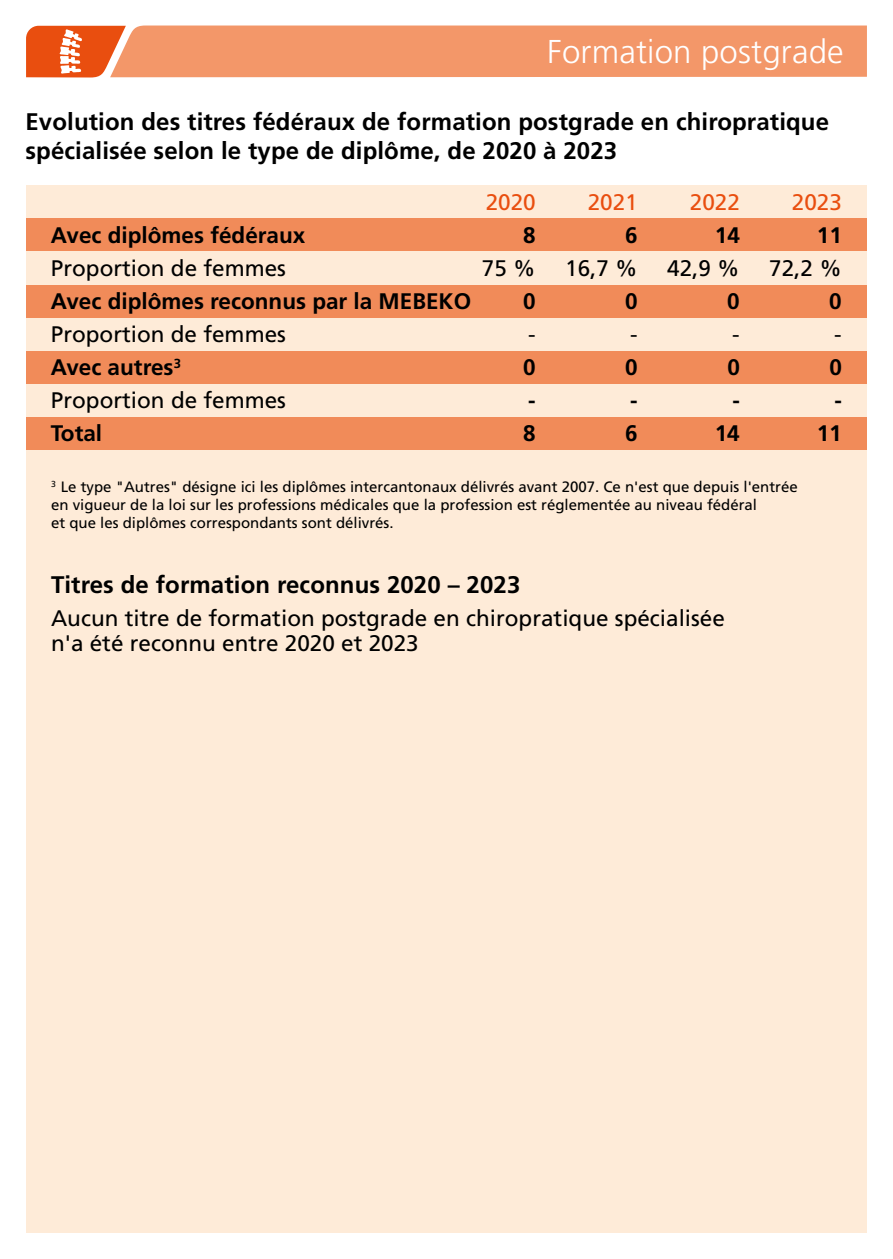
<style>
.page{position:relative;width:893px;height:1259px;background:#fff}
.page>*{position:absolute;margin:0;border:0;box-sizing:border-box;transform-origin:0 0}
.t1{font:300 33px "Frutiger LT Pro";letter-spacing:.005em;color:#fff}
.t2{font:700 24px/28.5px "Frutiger LT Pro";letter-spacing:.005em;color:#000}
.t3{font:22.5px/25.5px "Frutiger LT Pro";color:#000}
.t4{font:700 22.5px "Frutiger LT Pro";color:#000}
.t5{font:22.5px "Frutiger LT Pro";color:#e94e0f}
.t6{font:15px/18px "Frutiger LT Pro";color:#000}
</style>
<div class="page">
<div style="left:27px;top:185px;width:840px;height:1048px;background:#feebd8"></div>
<div style="left:27px;top:218px;width:840px;height:33px;background:#f18b59"></div>
<div style="left:27px;top:285px;width:840px;height:32px;background:#f18b59"></div>
<div style="left:27px;top:351px;width:840px;height:33px;background:#f18b59"></div>
<div style="left:27px;top:417px;width:840px;height:33px;background:#f18b59"></div>
<svg style="left:26px;top:26px;width:841px;height:51px;background:#f29264"></svg>
<h1 class="t1" style="left:547px;top:33px;width:298px">Formation postgrade</h1>
<h2 class="t2" style="left:26px;top:108px;width:805px">Evolution des titres fédéraux de formation postgrade en chiropratique spécialisée selon le type de diplôme, de 2020 à 2023</h2>
<h3 class="t5" style="left:486px;top:189px;width:52px">2020</h3>
<h3 class="t5" style="left:588px;top:189px;width:52px">2021</h3>
<h3 class="t5" style="left:690px;top:189px;width:52px">2022</h3>
<h3 class="t5" style="left:792px;top:189px;width:52px">2023</h3>
<h3 class="t4" style="left:51px;top:222px;width:256px">Avec diplômes fédéraux</h3>
<h3 class="t4" style="left:523px;top:222px;width:14px">8</h3>
<h3 class="t4" style="left:625px;top:222px;width:14px">6</h3>
<h3 class="t4" style="left:715px;top:222px;width:27px">14</h3>
<h3 class="t4" style="left:817px;top:222px;width:27px">11</h3>
<h3 class="t3" style="left:51px;top:256px;width:237px">Proportion de femmes</h3>
<h3 class="t3" style="left:482px;top:256px;width:55px">75 %</h3>
<h3 class="t3" style="left:565px;top:256px;width:74px">16,7 %</h3>
<h3 class="t3" style="left:667px;top:256px;width:74px">42,9 %</h3>
<h3 class="t3" style="left:769px;top:256px;width:74px">72,2 %</h3>
<h3 class="t4" style="left:51px;top:288px;width:422px">Avec diplômes reconnus par la MEBEKO</h3>
<h3 class="t4" style="left:523px;top:288px;width:14px">0</h3>
<h3 class="t4" style="left:625px;top:288px;width:14px">0</h3>
<h3 class="t4" style="left:727px;top:288px;width:14px">0</h3>
<h3 class="t4" style="left:829px;top:288px;width:14px">0</h3>
<h3 class="t3" style="left:51px;top:322px;width:237px">Proportion de femmes</h3>
<h3 class="t3" style="left:528px;top:322px;width:9px">-</h3>
<h3 class="t3" style="left:630px;top:322px;width:9px">-</h3>
<h3 class="t3" style="left:732px;top:322px;width:9px">-</h3>
<h3 class="t3" style="left:834px;top:322px;width:9px">-</h3>
<h3 class="t4" style="left:51px;top:354px;width:132px">Avec autres<sup>3</sup></h3>
<h3 class="t4" style="left:523px;top:354px;width:14px">0</h3>
<h3 class="t4" style="left:625px;top:354px;width:14px">0</h3>
<h3 class="t4" style="left:727px;top:354px;width:14px">0</h3>
<h3 class="t4" style="left:829px;top:354px;width:14px">0</h3>
<h3 class="t3" style="left:51px;top:388px;width:237px">Proportion de femmes</h3>
<h3 class="t4" style="left:528px;top:387px;width:9px">-</h3>
<h3 class="t4" style="left:630px;top:387px;width:9px">-</h3>
<h3 class="t4" style="left:732px;top:387px;width:9px">-</h3>
<h3 class="t4" style="left:834px;top:387px;width:9px">-</h3>
<h3 class="t4" style="left:51px;top:420px;width:53px">Total</h3>
<h3 class="t4" style="left:523px;top:420px;width:14px">8</h3>
<h3 class="t4" style="left:625px;top:420px;width:14px">6</h3>
<h3 class="t4" style="left:715px;top:420px;width:27px">14</h3>
<h3 class="t4" style="left:817px;top:420px;width:27px">11</h3>
<p class="t6" style="left:51px;top:478px;width:748px"><sup>3</sup> Le type "Autres" désigne ici les diplômes intercantonaux délivrés avant 2007. Ce n'est que depuis l'entrée en vigueur de la loi sur les professions médicales que la profession est réglementée au niveau fédéral<br>et que les diplômes correspondants sont délivrés.</p>
<h2 class="t2" style="left:51px;top:570px;width:471px">Titres de formation reconnus 2020 – 2023</h2>
<h3 class="t3" style="left:51px;top:605px;width:675px">Aucun titre de formation postgrade en chiropratique spécialisée n'a été reconnu entre 2020 et 2023</h3>
</div>
